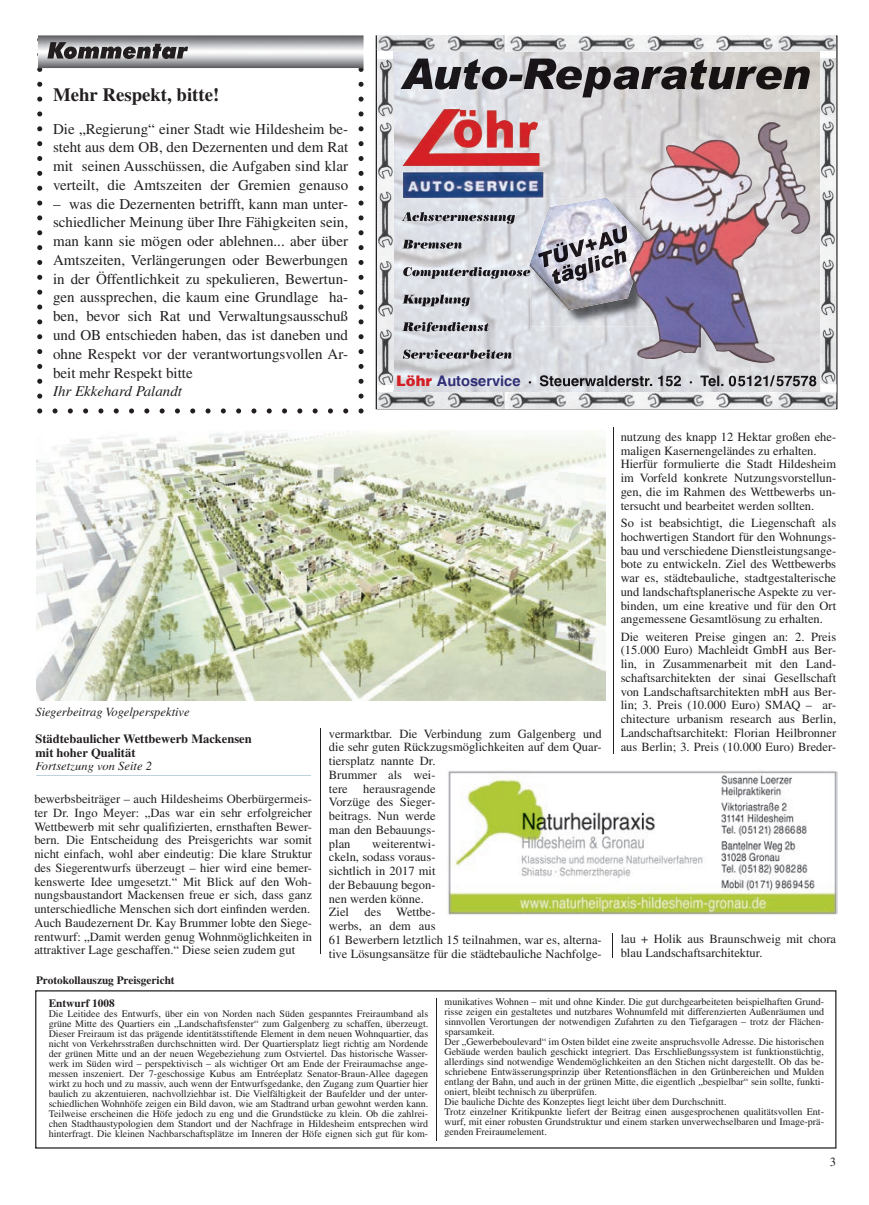
<style>
.page{position:relative;width:869px;height:1205px;background:#fff}
.page>*{position:absolute;margin:0;border:0;box-sizing:border-box;transform-origin:0 0}
.t1{font:700 18.75px "Times";color:#231f20}
.t2{font:15px/18.8px "Times";color:#231f20;text-align:justify}
.t3{font:italic 15px "Times";color:#231f20}
.t4{font:700 14.62px "Switzerland";color:#302f76}
.t5{font:12.5px/13.8px "Times";color:#231f20}
.t6{font:700 12.5px/13.8px "Times";color:#231f20}
.t7{font:italic 12.5px "Times";color:#231f20}
.t8{font:700 11.25px "Times";color:#231f20}
.t9{font:10px/10px "Times";color:#231f20;text-align:justify}
.s1{font-family:"Switzerland Black Plain";font-weight:400;color:#d32026}
</style>
<div class="page">
<svg style="left:375px;top:35px;width:462px;height:374px;fill:#dbdce0"></svg>
<img style="left:375px;top:49px;width:43px;height:346px">
<img style="left:794px;top:49px;width:42px;height:346px">
<svg style="left:528px;top:381px;width:3px;height:5px"></svg>
<img style="left:539px;top:375px;width:141px;height:11px">
<svg style="left:689px;top:381px;width:3px;height:5px"></svg>
<img style="left:700px;top:375px;width:24px;height:11px">
<svg style="left:728px;top:376px;width:7px;height:10px"></svg>
<img style="left:737px;top:376px;width:30px;height:10px">
<svg style="left:769px;top:375px;width:5px;height:11px"></svg>
<img style="left:776px;top:376px;width:39px;height:10px">
<img style="left:402px;top:212px;width:112px;height:12px">
<img style="left:402px;top:240px;width:60px;height:9px">
<svg style="left:403px;top:267px;width:9px;height:9px"></svg>
<img style="left:412px;top:267px;width:117px;height:12px">
<img style="left:402px;top:295px;width:67px;height:11px">
<img style="left:402px;top:322px;width:87px;height:10px">
<img style="left:447px;top:322px;width:42px;height:9px">
<img style="left:402px;top:350px;width:51px;height:9px">
<img style="left:453px;top:350px;width:58px;height:9px">
<img style="left:377px;top:36px;width:458px;height:16px">
<img style="left:400px;top:59px;width:409px;height:38px">
<div style="left:377px;top:52px;width:16px;height:337px;background:#fff"></div>
<img style="left:377px;top:60px;width:16px;height:325px">
<div style="left:819px;top:51px;width:16px;height:335px;background:#fff"></div>
<img style="left:819px;top:58px;width:16px;height:326px">
<img style="left:530px;top:310px;width:99px;height:17px">
<img style="left:529px;top:198px;width:100px;height:112px">
<img style="left:536px;top:222px;width:93px;height:46px">
<img style="left:550px;top:247px;width:79px;height:42px">
<img style="left:402px;top:109px;width:137px;height:57px">
<img style="left:629px;top:122px;width:181px;height:245px">
<img style="left:377px;top:392px;width:458px;height:16px">
<svg style="left:819px;top:384px;width:17px;height:8px"></svg>
<svg style="left:377px;top:389px;width:16px;height:3px"></svg>
<svg style="left:37px;top:38px;width:326px;height:375px"></svg>
<img style="left:38px;top:35px;width:325px;height:33px">
<img style="left:47px;top:42px;width:141px;height:17px">
<img style="left:446px;top:770px;width:390px;height:145px">
<img style="left:37px;top:430px;width:567px;height:270px">
<hr style="left:37px;top:775px;width:274px;height:1px;background:#bcd2dd">
<svg style="left:35px;top:990px;width:801px;height:158px"></svg>
<hr style="left:613px;top:427px;width:1px;height:327px;background:#231f20">
<hr style="left:319px;top:728px;width:1px;height:225px;background:#231f20">
<hr style="left:436px;top:998px;width:1px;height:142px;background:#231f20">
<h1 class="t1" style="left:53px;top:84px;width:168px">Mehr Respekt, bitte!</h1>
<h2 class="t2" style="left:53px;top:119px;width:296px">Die „Regierung“ einer Stadt wie Hildesheim be&shy;steht aus dem OB, den Dezernenten und dem Rat mit seinen Ausschüssen, die Aufgaben sind klar verteilt, die Amtszeiten der Gremien genauso</h2>
<p class="t2" style="left:53px;top:194px;width:296px">– was die Dezernenten betrifft, kann man unter&shy;schiedlicher Meinung über Ihre Fähigkeiten sein, man kann sie mögen oder ablehnen... aber über Amtszeiten, Verlängerungen oder Bewerbungen in der Öffentlichkeit zu spekulieren, Bewertun&shy;gen aussprechen, die kaum eine Grundlage ha&shy;ben, bevor sich Rat und Verwaltungsausschuß und OB entschieden haben, das ist daneben und ohne Respekt vor der verantwortungsvollen Ar&shy;beit mehr Respekt bitte</p>
<h2 class="t3" style="left:53px;top:383px;width:130px">Ihr Ekkehard Palandt</h2>
<h3 class="t4" style="left:396px;top:372px;width:126px"><span class="s1">Löhr</span> Autoservice</h3>
<p class="t7" style="left:35px;top:705px;width:156px">Siegerbeitrag Vogelperspektive</p>
<p class="t6" style="left:35px;top:731px;width:218px">Städtebaulicher Wettbewerb Mackensen mit hoher Qualität</p>
<p class="t7" style="left:35px;top:759px;width:118px">Fortsetzung von Seite 2</p>
<p class="t5" style="left:34px;top:792px;width:279px">bewerbsbeiträger – auch Hildesheims Oberbürgermeis&shy;ter Dr. Ingo Meyer: „Das war ein sehr erfolgreicher Wettbewerb mit sehr qualifizierten, ernsthaften Bewer&shy;bern. Die Entscheidung des Preisgerichts war somit nicht einfach, wohl aber eindeutig: Die klare Struktur des Siegerentwurfs überzeugt – hier wird eine bemer&shy;kenswerte Idee umgesetzt.“ Mit Blick auf den Woh&shy;nungsbaustandort Mackensen freue er sich, dass ganz unterschiedliche Menschen sich dort einfinden werden.<br>Auch Baudezernent Dr. Kay Brummer lobte den Siege&shy;rentwurf: „Damit werden genug Wohnmöglichkeiten in attraktiver Lage geschaffen.“ Diese seien zudem gut</p>
<p class="t8" style="left:36px;top:973px;width:140px">Protokollauszug Preisgericht</p>
<p class="t5" style="left:329px;top:726px;width:274px">vermarktbar. Die Verbindung zum Galgenberg und die sehr guten Rückzugsmöglichkeiten auf dem Quar&shy;tiersplatz nannte Dr.<br>Brummer als wei-<br>tere herausragende<br>Vorzüge des Sieger-<br>beitrags. Nun werde<br>man den Bebauungs-<br>plan</p>
<p class="t5" style="left:329px;top:836px;width:274px;text-indent:43px">weiterentwi-<br>ckeln, sodass voraus-<br>sichtlich in 2017 mit<br>der Bebauung begon-<br>nen werden könne.<br>Ziel des Wettbe-<br>werbs, an dem aus<br>61 Bewerbern letztlich 15 teilnahmen, war es, alterna&shy;tive Lösungsansätze für die städtebauliche Nachfolge-</p>
<p class="t5" style="left:620px;top:430px;width:217px">nutzung des knapp 12 Hektar großen ehe&shy;maligen Kasernengeländes zu erhalten.<br>Hierfür formulierte die Stadt Hildesheim im Vorfeld konkrete Nutzungsvorstellun&shy;gen, die im Rahmen des Wettbewerbs un&shy;tersucht und bearbeitet werden sollten.</p>
<p class="t5" style="left:620px;top:516px;width:217px;text-align:justify">So ist beabsichtigt, die Liegenschaft als hochwertigen Standort für den Wohnungs&shy;bau und verschiedene Dienstleistungsange&shy;bote zu entwickeln. Ziel des Wettbewerbs war es, städtebauliche, stadtgestalterische und landschaftsplanerische Aspekte zu ver&shy;binden, um eine kreative und für den Ort angemessene Gesamtlösung zu erhalten.</p>
<p class="t5" style="left:620px;top:629px;width:217px;text-align:justify">Die weiteren Preise gingen an: 2. Preis (15.000 Euro) Machleidt GmbH aus Ber&shy;lin, in Zusammenarbeit mit den Land&shy;schaftsarchitekten der sinai Gesellschaft von Landschaftsarchitekten mbH aus Ber&shy;lin; 3. Preis (10.000 Euro) SMAQ – ar&shy;chitecture urbanism research aus Berlin, Landschaftsarchitekt: Florian Heilbronner aus Berlin; 3. Preis (10.000 Euro) Breder-</p>
<p class="t5" style="left:620px;top:932px;width:217px">lau + Holik aus Braunschweig mit chora blau Landschaftsarchitektur.</p>
<p class="t8" style="left:49px;top:996px;width:67px">Entwurf 1008</p>
<p class="t9" style="left:49px;top:1008px;width:381px">Die Leitidee des Entwurfs, über ein von Norden nach Süden gespanntes Freiraumband als grüne Mitte des Quartiers ein „Landschaftsfenster“ zum Galgenberg zu schaffen, überzeugt.<br>Dieser Freiraum ist das prägende identitätsstiftende Element in dem neuen Wohnquartier, das nicht von Verkehrsstraßen durchschnitten wird. Der Quartiersplatz liegt richtig am Nordende der grünen Mitte und an der neuen Wegebeziehung zum Ostviertel. Das historische Wasser&shy;werk im Süden wird – perspektivisch – als wichtiger Ort am Ende der Freiraumachse ange&shy;messen inszeniert. Der 7-geschossige Kubus am Entréeplatz Senator-Braun-Allee dagegen wirkt zu hoch und zu massiv, auch wenn der Entwurfsgedanke, den Zugang zum Quartier hier baulich zu akzentuieren, nachvollziehbar ist. Die Vielfältigkeit der Baufelder und der unter&shy;schiedlichen Wohnhöfe zeigen ein Bild davon, wie am Stadtrand urban gewohnt werden kann.<br>Teilweise erscheinen die Höfe jedoch zu eng und die Grundstücke zu klein. Ob die zahlrei&shy;chen Stadthaustypologien dem Standort und der Nachfrage in Hildesheim entsprechen wird hinterfragt. Die kleinen Nachbarschaftsplätze im Inneren der Höfe eignen sich gut für kom-</p>
<p class="t9" style="left:444px;top:996px;width:381px;text-align:left">munikatives Wohnen – mit und ohne Kinder. Die gut durchgearbeiteten beispielhaften Grund&shy;risse zeigen ein gestaltetes und nutzbares Wohnumfeld mit differenzierten Außenräumen und sinnvollen Verortungen der notwendigen Zufahrten zu den Tiefgaragen – trotz der Flächen&shy;sparsamkeit.<br>Der „Gewerbeboulevard“ im Osten bildet eine zweite anspruchsvolle Adresse. Die historischen Gebäude werden baulich geschickt integriert. Das Erschließungssystem ist funktionstüchtig, allerdings sind notwendige Wendemöglichkeiten an den Stichen nicht dargestellt. Ob das be&shy;schriebene Entwässerungsprinzip über Retentionsflächen in den Grünbereichen und Mulden entlang der Bahn, und auch in der grünen Mitte, die eigentlich „bespielbar“ sein sollte, funkti&shy;oniert, bleibt technisch zu überprüfen.<br>Die bauliche Dichte des Konzeptes liegt leicht über dem Durchschnitt.<br>Trotz einzelner Kritikpunkte liefert der Beitrag einen ausgesprochenen qualitätsvollen Ent&shy;wurf, mit einer robusten Grundstruktur und einem starken unverwechselbaren und Image-prä&shy;genden Freiraumelement.</p>
<p class="t5" style="left:829px;top:1155px;width:8px">3</p>
</div>
